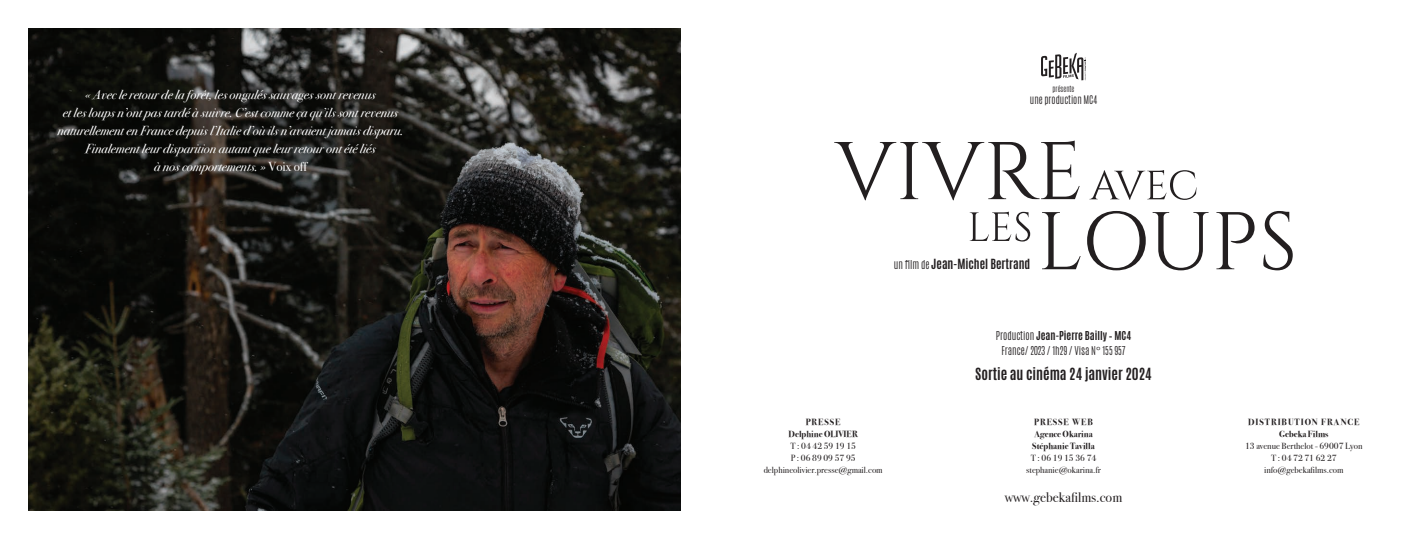
<style>
.page{position:relative;width:1418px;height:539px;background:#fff}
.page>*{position:absolute;margin:0;border:0;box-sizing:border-box;transform-origin:0 0}
.t1{font:700 14px "Antonio";color:#231f20}
.t2{font:14px "Bodoni Svty Two ITCTT";color:#231f20}
.t3{font:italic 13px/18px "Bodoni Svty Two ITCTT";color:#fff;text-align:center}
.t4{font:700 11.7px "Antonio";color:#231f20}
.t5{font:300 10.2px/15px "Antonio";color:#231f20;text-align:center}
.t6{font:300 9.9px "Antonio";color:#231f20}
.t7{font:9px/12px "Bodoni Svty Two ITCTT";color:#231f20;text-align:center}
.t8{font:700 9px/12px "Bodoni Svty Two ITCTT";color:#231f20;text-align:center}
.t9{font:700 9px/12px "Bodoni Svty Two ITCTT";letter-spacing:.1em;color:#231f20;text-align:center}
.t10{font:300 7.2px "Antonio";color:#231f20}
.s1{font-style:normal}
.s2{font-weight:300;font-size:10.2px}
.s3{font-weight:700}
</style>
<div class="page">
<img style="left:28px;top:28px;width:652px;height:482px">
<svg style="left:1041px;top:53px;width:44px;height:27px"></svg>
<svg style="left:834px;top:140px;width:245px;height:60px"></svg>
<svg style="left:1089px;top:170px;width:107px;height:30px"></svg>
<svg style="left:969px;top:211px;width:61px;height:30px"></svg>
<svg style="left:1042px;top:212px;width:38px;height:57px"></svg>
<svg style="left:1087px;top:211px;width:58px;height:59px"></svg>
<svg style="left:1152px;top:212px;width:56px;height:58px"></svg>
<svg style="left:1216px;top:212px;width:38px;height:57px"></svg>
<svg style="left:1263px;top:211px;width:29px;height:59px"></svg>
<p class="t3" style="left:57px;top:85px;width:348px">« Avec le retour de la forêt, les ongulés sauvages sont revenus<br>et les loups n’ont pas tardé à suivre. C’est comme ça qu’ils sont revenus naturellement en France depuis l’Italie d’où ils n’avaient jamais disparu.<br>Finalement leur disparition autant que leur retour ont été liés<br>à nos comportements. » <span class="s1">Voix off</span></p>
<p class="t10" style="left:1052px;top:83px;width:24px">présente</p>
<p class="t6" style="left:1029px;top:93px;width:69px">une production MC4</p>
<p class="t4" style="left:894px;top:255px;width:138px"><span class="s2">un film de</span> Jean-Michel Bertrand</p>
<p class="t8" style="left:788px;top:415px;width:71px">PRESSE<br>Delphine OLIVIER</p>
<p class="t7" style="left:763px;top:439px;width:120px">T : 04 42 59 19 15<br>P : 06 89 09 57 95 delphineolivier.presse@gmail.com</p>
<p class="t5" style="left:995px;top:328px;width:137px">Production <span class="s3">Jean-Pierre Bailly – MC4<br></span>France/ 2023 / 1h29 / Visa N° 155 957</p>
<p class="t1" style="left:975px;top:363px;width:178px">Sortie au cinéma 24 janvier 2024</p>
<p class="t8" style="left:1032px;top:415px;width:64px;text-align:left">PRESSE WEB<br>Agence Okarina<br>Stéphanie Tavilla</p>
<p class="t7" style="left:1026px;top:451px;width:76px">T : 06 19 15 36 74 stephanie@okarina.fr</p>
<p class="t2" style="left:1004px;top:486px;width:119px">www.gebekafilms.com</p>
<p class="t9" style="left:1248px;top:415px;width:113px">DISTRIBUTION FRANCE<br>Gebeka Films</p>
<p class="t7" style="left:1245px;top:439px;width:119px">13 avenue Berthelot - 69007 Lyon<br>T : 04 72 71 62 27 info@gebekafilms.com</p>
</div>
